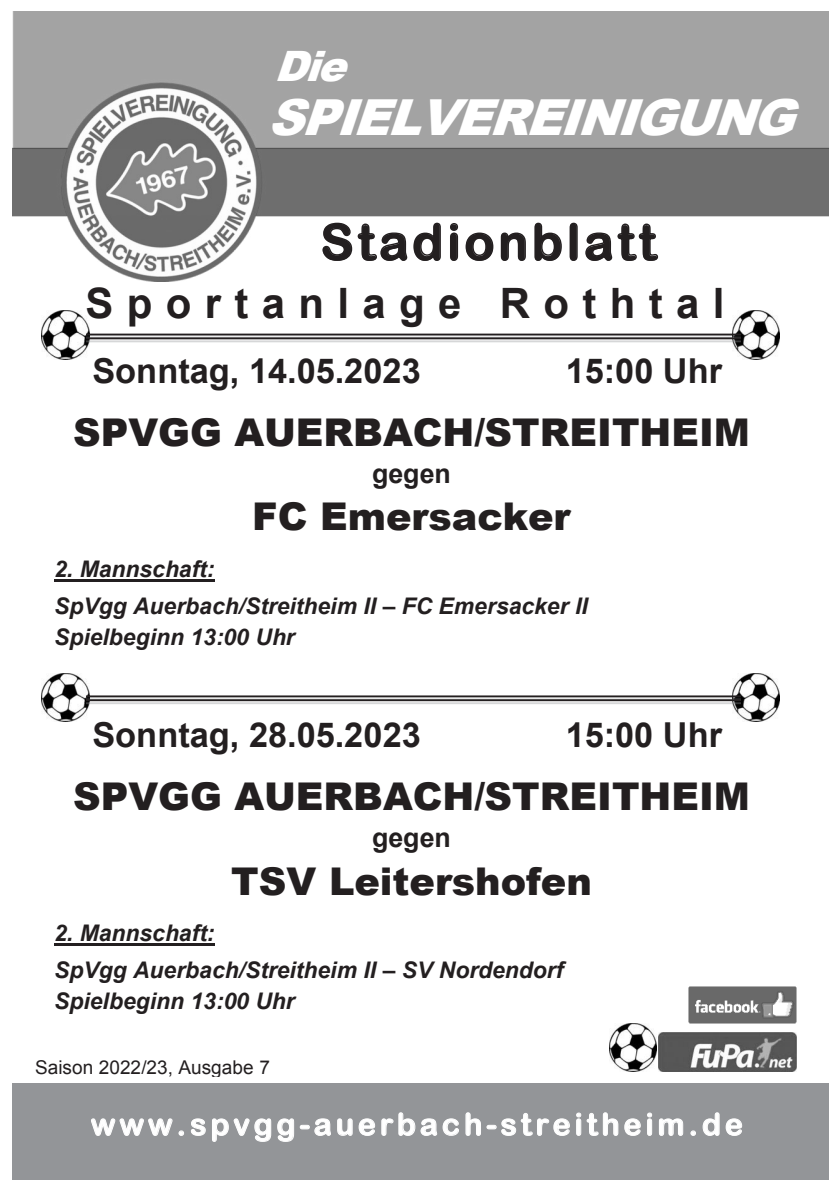
<style>
.page{position:relative;width:840px;height:1191px;background:#fff}
.page>*{position:absolute;margin:0;border:0;box-sizing:border-box;transform-origin:0 0}
.t1{font:italic 900 49.6px "Arial";color:#fff}
.t2{font:49.6px "Arial Rounded MT Bold";letter-spacing:.075em;color:#231f20}
.t3{font:700 41.8px "Arial";letter-spacing:.315em;color:#231f20}
.t4{font:italic 900 41.8px "Arial";color:#fff}
.t5{font:900 38.2px "Arial";color:#231f20}
.t6{font:700 34.4px "Arial";color:#231f20}
.t7{font:30.4px "Arial Rounded MT Bold";letter-spacing:.125em;color:#fff}
.t8{font:700 26.8px "Arial";color:#231f20}
.t9{font:italic 700 22.8px/37.8px "Arial";color:#231f20}
.t10{font:19px "Arial";color:#231f20}
</style>
<div class="page">
<img style="left:12px;top:11px;width:816px;height:271px">
<img style="left:42px;top:311px;width:47px;height:48px">
<img style="left:732px;top:311px;width:47px;height:48px">
<img style="left:688px;top:986px;width:108px;height:38px">
<img style="left:609px;top:1024px;width:47px;height:47px">
<img style="left:658px;top:1032px;width:138px;height:39px">
<img style="left:42px;top:673px;width:48px;height:48px">
<img style="left:732px;top:673px;width:47px;height:48px">
<div style="left:13px;top:1083px;width:815px;height:96px;background:#939598"></div>
<hr style="left:86px;top:336px;width:654px;height:2px;background:#eeefef">
<hr style="left:86px;top:340px;width:654px;height:2px;background:#939598;opacity:.38">
<hr style="left:86px;top:333px;width:654px;height:2px;background:#231f20">
<hr style="left:86px;top:337px;width:654px;height:2px;background:#231f20">
<hr style="left:54px;top:579px;width:160px;height:2px;background:#231f20">
<hr style="left:54px;top:943px;width:160px;height:2px;background:#231f20">
<hr style="left:86px;top:698px;width:654px;height:2px;background:#e8e9e9">
<hr style="left:86px;top:702px;width:654px;height:2px;background:#d6d7d8">
<hr style="left:86px;top:695px;width:654px;height:2px;background:#231f20">
<hr style="left:86px;top:699px;width:654px;height:2px;background:#231f20">
<p class="t4" style="left:274px;top:35px;width:92px">Die</p>
<p class="t1" style="left:267px;top:81px;width:550px">SPIELVEREINIGUNG</p>
<p class="t2" style="left:320px;top:213px;width:337px">Stadionblatt</p>
<p class="t3" style="left:85px;top:275px;width:640px">Sportanlage Rothtal</p>
<p class="t6" style="left:92px;top:348px;width:329px">Sonntag, 14.05.2023</p>
<p class="t6" style="left:565px;top:348px;width:158px">15:00 Uhr</p>
<p class="t5" style="left:73px;top:404px;width:678px">SPVGG AUERBACH/STREITHEIM</p>
<p class="t8" style="left:372px;top:456px;width:80px">gegen</p>
<p class="t5" style="left:252px;top:489px;width:319px">FC Emersacker</p>
<p class="t9" style="left:54px;top:550px;width:535px">2. Mannschaft:<br>SpVgg Auerbach/Streitheim II – FC Emersacker II</p>
<p class="t9" style="left:54px;top:618px;width:242px">Spielbeginn 13:00 Uhr</p>
<p class="t6" style="left:92px;top:712px;width:329px">Sonntag, 28.05.2023</p>
<p class="t6" style="left:565px;top:712px;width:158px">15:00 Uhr</p>
<p class="t5" style="left:73px;top:768px;width:678px">SPVGG AUERBACH/STREITHEIM</p>
<p class="t8" style="left:372px;top:820px;width:80px">gegen</p>
<p class="t5" style="left:231px;top:853px;width:362px">TSV Leitershofen</p>
<p class="t9" style="left:54px;top:914px;width:510px">2. Mannschaft:<br>SpVgg Auerbach/Streitheim II – SV Nordendorf</p>
<p class="t9" style="left:54px;top:982px;width:242px">Spielbeginn 13:00 Uhr</p>
<p class="t10" style="left:35px;top:1054px;width:236px">Saison 2022/23, Ausgabe 7</p>
<p class="t7" style="left:91px;top:1106px;width:653px">www.spvgg-auerbach-streitheim.de</p>
</div>
